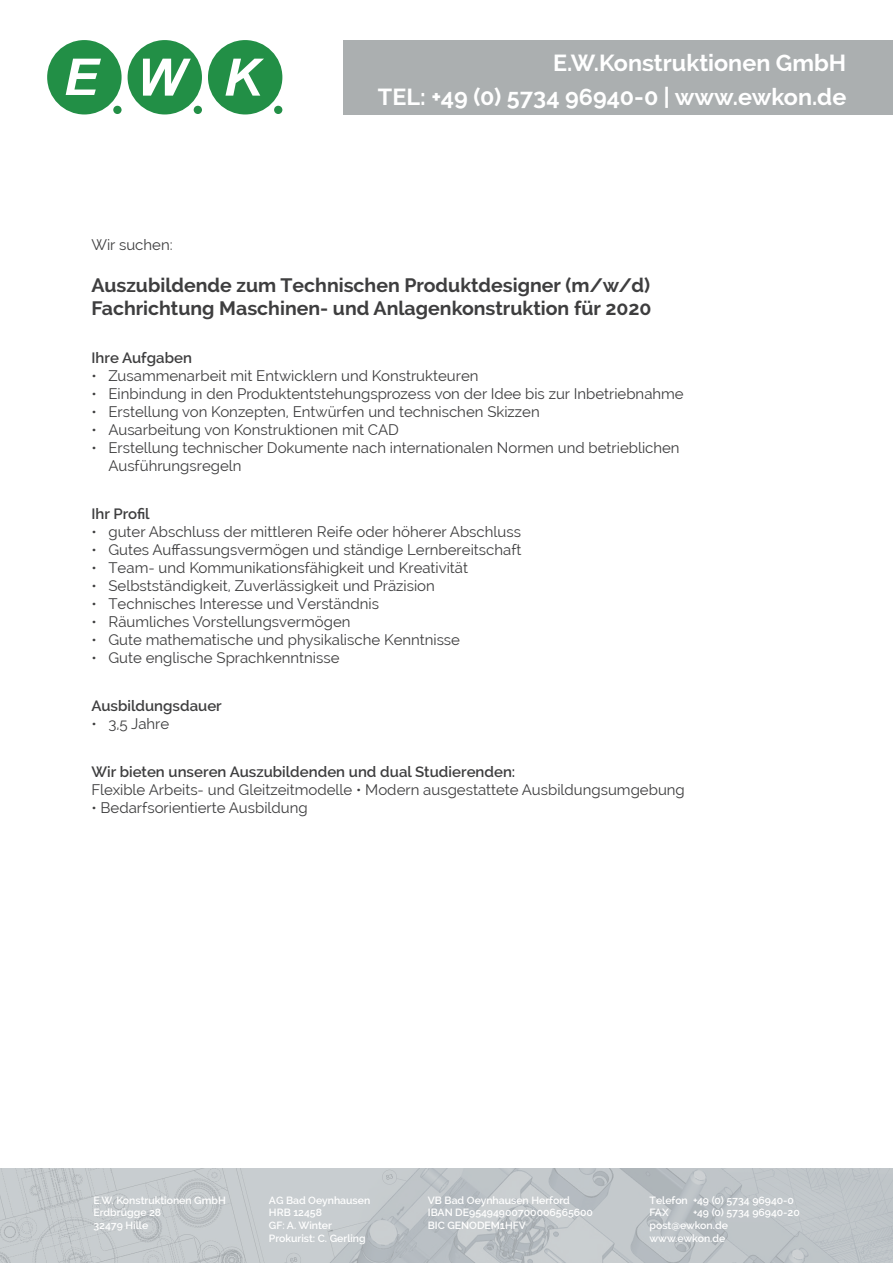
<style>
.page{position:relative;width:893px;height:1263px;background:#fff}
.page>*{position:absolute;margin:0;border:0;box-sizing:border-box;transform-origin:0 0}
.t1{font:700 23.4px/33.6px "Raleway";color:#fff;text-align:right}
.t2{font:700 19.5px/23.4px "Raleway";color:#3e3e3f}
.t3{font:15px/18px "Raleway";color:#3e3e3f}
.t4{font:600 15px "Raleway";color:#3e3e3f}
.t5{font:600 10.5px/12.6px "Raleway";color:#fff}
</style>
<div class="page">
<img style="left:0;top:1168px;width:893px;height:95px">
<svg style="left:47px;top:40px;width:75px;height:74px"></svg>
<svg style="left:128px;top:40px;width:74px;height:74px"></svg>
<svg style="left:208px;top:40px;width:74px;height:74px"></svg>
<div style="left:343px;top:40px;width:550px;height:74px;background:#abafb0"></div>
<h1 class="t1" style="left:378px;top:47px;width:470px">E.W.Konstruktionen GmbH<br>TEL: +49 (0) 5734 96940-0 | www.ewkon.de</h1>
<p class="t3" style="left:91px;top:236px;width:83px">Wir suchen:</p>
<h2 class="t2" style="left:91px;top:273px;width:562px">Auszubildende zum Technischen Produktdesigner (m/w/d)<br>Fachrichtung Maschinen- und Anlagenkonstruktion für 2020</h2>
<p class="t4" style="left:91px;top:349px;width:102px">Ihre Aufgaben</p>
<p class="t3" style="left:91px;top:367px;width:389px">• Zusammenarbeit mit Entwicklern und Konstrukteuren</p>
<p class="t3" style="left:91px;top:385px;width:594px">• Einbindung in den Produktentstehungsprozess von der Idee bis zur Inbetriebnahme</p>
<p class="t3" style="left:91px;top:403px;width:450px">• Erstellung von Konzepten, Entwürfen und technischen Skizzen</p>
<p class="t3" style="left:91px;top:421px;width:309px">• Ausarbeitung von Konstruktionen mit CAD</p>
<p class="t3" style="left:108px;top:439px;width:573px;text-indent:-17px">• Erstellung technischer Dokumente nach internationalen Normen und betrieblichen<br>Ausführungsregeln</p>
<p class="t4" style="left:91px;top:505px;width:60px">Ihr Profil</p>
<p class="t3" style="left:91px;top:523px;width:431px">• guter Abschluss der mittleren Reife oder höherer Abschluss</p>
<p class="t3" style="left:91px;top:541px;width:432px">• Gutes Auffassungsvermögen und ständige Lernbereitschaft</p>
<p class="t3" style="left:91px;top:559px;width:378px">• Team- und Kommunikationsfähigkeit und Kreativität</p>
<p class="t3" style="left:91px;top:577px;width:345px">• Selbstständigkeit, Zuverlässigkeit und Präzision</p>
<p class="t3" style="left:91px;top:595px;width:289px">• Technisches Interesse und Verständnis</p>
<p class="t3" style="left:91px;top:613px;width:261px">• Räumliches Vorstellungsvermögen</p>
<p class="t3" style="left:91px;top:631px;width:370px">• Gute mathematische und physikalische Kenntnisse</p>
<p class="t3" style="left:91px;top:649px;width:250px">• Gute englische Sprachkenntnisse</p>
<p class="t4" style="left:91px;top:697px;width:132px">Ausbildungsdauer</p>
<p class="t3" style="left:91px;top:715px;width:79px">• 3,5 Jahre</p>
<p class="t4" style="left:91px;top:763px;width:425px">Wir bieten unseren Auszubildenden und dual Studierenden:</p>
<p class="t3" style="left:91px;top:781px;width:595px">Flexible Arbeits- und Gleitzeitmodelle • Modern ausgestattete Ausbildungsumgebung</p>
<p class="t3" style="left:91px;top:799px;width:218px">• Bedarfsorientierte Ausbildung</p>
<p class="t5" style="left:94px;top:1194px;width:134px">E.W. Konstruktionen GmbH<br>Erdbrügge 28<br>32479 Hille</p>
<p class="t5" style="left:649px;top:1194px;width:146px">Telefon +49 (0) 5734 96940-0<br>FAX</p>
<p class="t5" style="left:428px;top:1194px;width:167px">VB Bad Oeynhausen Herford<br>IBAN DE95494900700006565600<br>BIC GENODEM1HFV</p>
<p class="t5" style="left:269px;top:1194px;width:103px">AG Bad Oeynhausen<br>HRB 12458<br>GF: A. Winter<br>Prokurist: C. Gerling</p>
<p class="t5" style="left:649px;top:1206px;width:152px;text-indent:44px">+49 (0) 5734 96940-20 post@ewkon.de www.ewkon.de</p>
</div>
